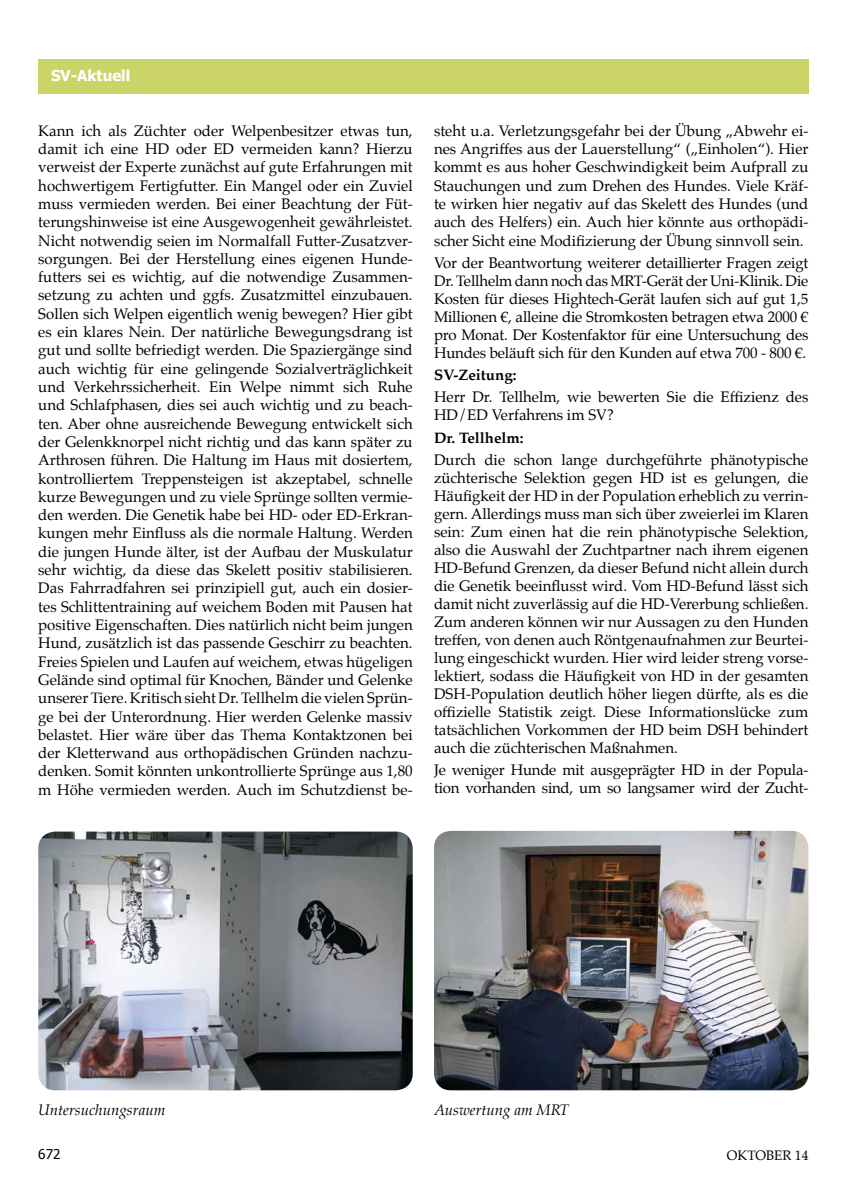
<style>
.page{position:relative;width:851px;height:1191px;background:#fff}
.page>*{position:absolute;margin:0;border:0;box-sizing:border-box;transform-origin:0 0}
.t1{font:15px/18.3px "Palatino";color:#000;text-align:justify}
.t2{font:italic 15px "Palatino";color:#000}
.t3{font:700 15px "Palatino";color:#000}
.t4{font:700 15px "Tahoma";color:#fff}
.t5{font:13.5px "Palatino";color:#000}
.t6{font:13.5px "Tahoma";color:#000}
</style>
<div class="page">
<div style="left:38px;top:60px;width:770px;height:34px;background:#cbd466"></div>
<img style="left:38px;top:831px;width:374px;height:259px">
<img style="left:434px;top:831px;width:374px;height:259px">
<p class="t4" style="left:51px;top:66px;width:81px">SV-Aktuell</p>
<p class="t1" style="left:38px;top:121px;width:376px">Kann ich als Züchter oder Welpenbesitzer etwas tun, damit ich eine HD oder ED vermeiden kann? Hierzu verweist der Experte zunächst auf gute Erfahrungen mit hochwertigem Fertigfutter. Ein Mangel oder ein Zuviel muss vermieden werden. Bei einer Beachtung der Füt&shy;terungshinweise ist eine Ausgewogenheit gewährleistet.<br>Nicht notwendig seien im Normalfall Futter-Zusatzver&shy;sorgungen. Bei der Herstellung eines eigenen Hunde&shy;futters sei es wichtig, auf die notwendige Zusammen&shy;setzung zu achten und ggfs. Zusatzmittel einzubauen.<br>Sollen sich Welpen eigentlich wenig bewegen? Hier gibt es ein klares Nein. Der natürliche Bewegungsdrang ist gut und sollte befriedigt werden. Die Spaziergänge sind auch wichtig für eine gelingende Sozialverträglichkeit und Verkehrssicherheit. Ein Welpe nimmt sich Ruhe und Schlafphasen, dies sei auch wichtig und zu beach&shy;ten. Aber ohne ausreichende Bewegung entwickelt sich der Gelenkknorpel nicht richtig und das kann später zu Arthrosen führen. Die Haltung im Haus mit dosiertem, kontrolliertem Treppensteigen ist akzeptabel, schnelle kurze Bewegungen und zu viele Sprünge sollten vermie&shy;den werden. Die Genetik habe bei HD- oder ED-Erkran&shy;kungen mehr Einfluss als die normale Haltung. Werden die jungen Hunde älter, ist der Aufbau der Muskulatur sehr wichtig, da diese das Skelett positiv stabilisieren.<br>Das Fahrradfahren sei prinzipiell gut, auch ein dosier&shy;tes Schlittentraining auf weichem Boden mit Pausen hat positive Eigenschaften. Dies natürlich nicht beim jungen Hund, zusätzlich ist das passende Geschirr zu beachten.<br>Freies Spielen und Laufen auf weichem, etwas hügeligen Gelände sind optimal für Knochen, Bänder und Gelenke unserer Tiere. Kritisch sieht Dr. Tellhelm die vielen Sprün&shy;ge bei der Unterordnung. Hier werden Gelenke massiv belastet. Hier wäre über das Thema Kontaktzonen bei der Kletterwand aus orthopädischen Gründen nachzu&shy;denken. Somit könnten unkontrollierte Sprünge aus 1,80 m Höhe vermieden werden. Auch im Schutzdienst be-</p>
<p class="t1" style="left:434px;top:121px;width:376px">steht u.a. Verletzungsgefahr bei der Übung „Abwehr ei&shy;nes Angriffes aus der Lauerstellung“ („Einholen“). Hier kommt es aus hoher Geschwindigkeit beim Aufprall zu Stauchungen und zum Drehen des Hundes. Viele Kräf&shy;te wirken hier negativ auf das Skelett des Hundes (und auch des Helfers) ein. Auch hier könnte aus orthopädi&shy;scher Sicht eine Modifizierung der Übung sinnvoll sein.</p>
<p class="t1" style="left:434px;top:254px;width:376px">Vor der Beantwortung weiterer detaillierter Fragen zeigt Dr. Tellhelm dann noch das MRT-Gerät der Uni-Klinik. Die Kosten für dieses Hightech-Gerät laufen sich auf gut 1,5<br>Millionen €, alleine die Stromkosten betragen etwa 2000 € pro Monat. Der Kostenfaktor für eine Untersuchung des Hundes beläuft sich für den Kunden auf etwa 700 - 800 €.</p>
<p class="t3" style="left:434px;top:362px;width:84px">SV-Zeitung:</p>
<p class="t1" style="left:434px;top:388px;width:376px">Herr Dr. Tellhelm, wie bewerten Sie die Effizienz des<br>HD/ED Verfahrens im SV?</p>
<p class="t3" style="left:434px;top:425px;width:91px">Dr. Tellhelm:</p>
<p class="t1" style="left:434px;top:450px;width:376px">Durch die schon lange durchgeführte phänotypische züchterische Selektion gegen HD ist es gelungen, die Häufigkeit der HD in der Population erheblich zu verrin&shy;gern. Allerdings muss man sich über zweierlei im Klaren sein: Zum einen hat die rein phänotypische Selektion, also die Auswahl der Zuchtpartner nach ihrem eigenen HD-Befund Grenzen, da dieser Befund nicht allein durch die Genetik beeinflusst wird. Vom HD-Befund lässt sich damit nicht zuverlässig auf die HD-Vererbung schließen.<br>Zum anderen können wir nur Aussagen zu den Hunden treffen, von denen auch Röntgenaufnahmen zur Beurtei&shy;lung eingeschickt wurden. Hier wird leider streng vorse&shy;lektiert, sodass die Häufigkeit von HD in der gesamten DSH-Population deutlich höher liegen dürfte, als es die offizielle Statistik zeigt. Diese Informationslücke zum tatsächlichen Vorkommen der HD beim DSH behindert auch die züchterischen Maßnahmen.</p>
<p class="t1" style="left:434px;top:761px;width:376px;line-height:17.9px">Je weniger Hunde mit ausgeprägter HD in der Popula&shy;tion vorhanden sind, um so langsamer wird der Zucht-</p>
<p class="t2" style="left:38px;top:1097px;width:128px">Untersuchungsraum</p>
<p class="t2" style="left:434px;top:1097px;width:137px">Auswertung am MRT</p>
<p class="t6" style="left:38px;top:1145px;width:24px">672</p>
<p class="t5" style="left:726px;top:1143px;width:83px">OKTOBER 14</p>
</div>
